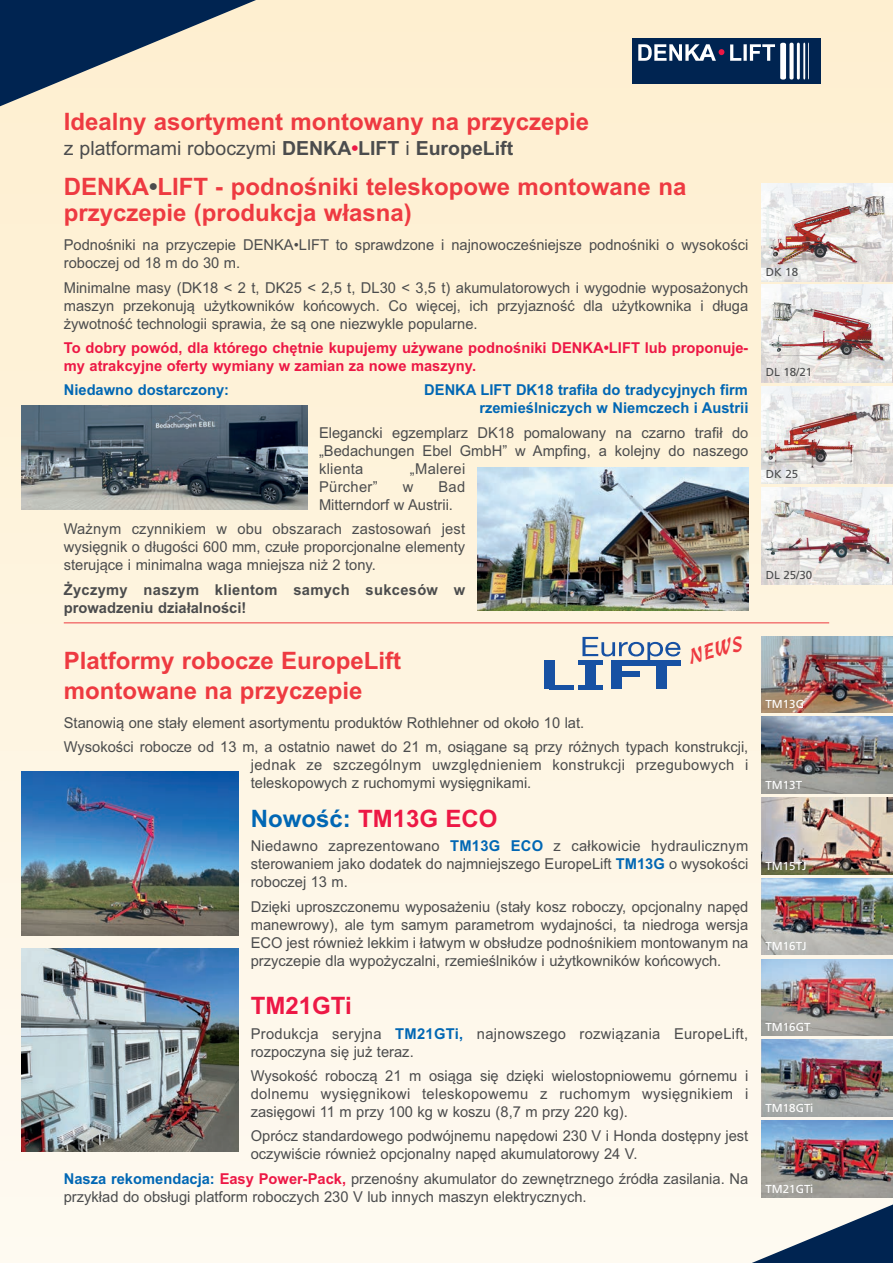
<style>
.page{position:relative;width:893px;height:1263px;background:#fff}
.page>*{position:absolute;margin:0;border:0;box-sizing:border-box;transform-origin:0 0}
.t1{font:700 24px/25.5px "Arial";color:#ee3a41}
.t2{font:700 24px "Arial";color:#ed1845}
.t3{font:20.4px "Cascade Script";color:#ee3a41}
.t4{font:19.5px "Arial";color:#4b4c4d}
.t5{font:15px/18px "Arial";color:#4b4c4d;text-align:justify}
.t6{font:700 15px/18px "Arial";color:#ed1845}
.t7{font:15px/18px "Arial";letter-spacing:.02em;color:#4b4c4d}
.t8{font:700 15px "Arial";color:#0167b4}
.t9{font:700 15px/18px "Arial";letter-spacing:.02em;color:#4b4c4d}
.t10{font:11.55px "Frutiger";color:#fff}
.t11{font:11.55px "Frutiger";color:#4b4c4d}
.s1{font-weight:700}
.s2{font-weight:700;color:#ed1845}
.s3{color:#4b4c4d}
.s4{color:#0167b4}
.s5{font-weight:700;color:#0167b4}
</style>
<div class="page">
<div style="left:0;top:0;width:893px;height:1263px;background:linear-gradient(to bottom,#fdeece,#fefaf1)"></div>
<svg style="left:0;top:0;width:297px;height:106px;background:#909799"></svg>
<img style="left:477px;top:468px;width:271px;height:142px">
<img style="left:21px;top:772px;width:218px;height:163px">
<img style="left:21px;top:948px;width:218px;height:203px">
<img style="left:21px;top:405px;width:286px;height:105px">
<div style="left:544px;top:660px;width:10px;height:29px;background:#1751a3"></div>
<div style="left:585px;top:660px;width:10px;height:29px;background:#1751a3"></div>
<div style="left:611px;top:660px;width:11px;height:29px;background:#1751a3"></div>
<div style="left:657px;top:660px;width:10px;height:29px;background:#1751a3"></div>
<div style="left:643px;top:660px;width:38px;height:6px;background:#1751a3"></div>
<div style="left:612px;top:660px;width:30px;height:6px;background:#1751a3"></div>
<div style="left:578px;top:660px;width:25px;height:5px;background:#1751a3"></div>
<hr style="left:578px;top:685px;width:25px;height:4px;background:#1751a3">
<hr style="left:549px;top:685px;width:25px;height:4px;background:#1751a3">
<div style="left:612px;top:671px;width:27px;height:6px;background:#1751a3"></div>
<svg style="left:582px;top:637px;width:99px;height:24px;background:#b9c3cd"></svg>
<hr style="left:64px;top:622px;width:765px;height:1px;background:#ee3a41">
<svg style="left:721px;top:1199px;width:172px;height:64px"></svg>
<div style="left:633px;top:39px;width:188px;height:45px;background:#002451"></div>
<svg style="left:638px;top:43px;width:148px;height:37px"></svg>
<div style="left:789px;top:43px;width:5px;height:36px;background:#fff;border-radius:2px"></div>
<hr style="left:797px;top:43px;width:3px;height:36px;background:#fff">
<svg style="left:803px;top:43px;width:6px;height:36px"></svg>
<img style="left:762px;top:386px;width:130px;height:98px">
<hr style="left:892px;top:386px;width:1px;height:98px;background:#fff">
<img style="left:762px;top:285px;width:130px;height:97px">
<hr style="left:892px;top:285px;width:1px;height:97px;background:#fff">
<img style="left:762px;top:487px;width:130px;height:98px">
<hr style="left:892px;top:487px;width:1px;height:98px;background:#fff">
<img style="left:762px;top:184px;width:130px;height:97px">
<hr style="left:892px;top:184px;width:1px;height:97px;background:#fff">
<img style="left:762px;top:636px;width:131px;height:76px">
<img style="left:762px;top:717px;width:131px;height:76px">
<img style="left:762px;top:797px;width:131px;height:77px">
<img style="left:762px;top:878px;width:131px;height:77px">
<img style="left:762px;top:959px;width:131px;height:77px">
<img style="left:762px;top:1040px;width:131px;height:76px">
<img style="left:762px;top:1121px;width:131px;height:76px">
<p class="t1" style="left:64px;top:111px;width:527px">Idealny asortyment montowany na przyczepie</p>
<p class="t4" style="left:64px;top:141px;width:451px">z platformami roboczymi <span class="s1">DENKA</span><span class="s2">•</span><span class="s1">LIFT</span> i <span class="s1">EuropeLift</span></p>
<p class="t1" style="left:64px;top:176px;width:624px">DENKA<span class="s3">•</span>LIFT - podnośniki teleskopowe montowane na przyczepie (produkcja własna)</p>
<p class="t5" style="left:64px;top:237px;width:686px">Podnośniki na przyczepie DENKA•LIFT to sprawdzone i najnowocześniejsze podnośniki o wysokości roboczej od 18 m do 30 m.</p>
<p class="t5" style="left:64px;top:280px;width:686px">Minimalne masy (DK18 &lt; 2 t, DK25 &lt; 2,5 t, DL30 &lt; 3,5 t) akumulatorowych i wygodnie wyposażonych maszyn przekonują użytkowników końcowych. Co więcej, ich przyjazność dla użytkownika i długa żywotność technologii sprawia, że są one niezwykle popularne.</p>
<p class="t6" style="left:64px;top:340px;width:686px">To dobry powód, dla którego chętnie kupujemy używane podnośniki DENKA•LIFT lub proponuje&shy;my atrakcyjne oferty wymiany w zamian za nowe maszyny.</p>
<p class="t8" style="left:64px;top:385px;width:167px">Niedawno dostarczony:</p>
<p class="t8" style="left:424px;top:385px;width:325px">DENKA LIFT DK18 trafiła do tradycyjnych firm</p>
<p class="t8" style="left:479px;top:403px;width:271px">rzemieślniczych w Niemczech i Austrii</p>
<p class="t5" style="left:319px;top:425px;width:431px">Elegancki egzemplarz DK18 pomalowany na czarno trafił do „Bedachungen Ebel GmbH” w Ampfing, a kolejny do naszego klienta</p>
<p class="t7" style="left:410px;top:461px;width:57px">„Malerei</p>
<p class="t7" style="left:319px;top:479px;width:60px">Pürcher”</p>
<p class="t5" style="left:403px;top:479px;width:12px">w</p>
<p class="t5" style="left:319px;top:479px;width:148px;text-indent:119px">Bad<br>Mitterndorf w Austrii.</p>
<p class="t5" style="left:64px;top:521px;width:403px">Ważnym czynnikiem w obu obszarach zastosowań jest wysięgnik o długości 600 mm, czułe proporcjonalne elementy sterujące i minimalna waga mniejsza niż 2 tony.</p>
<p class="t9" style="left:64px;top:582px;width:403px">Życzymy naszym klientom samych sukcesów w prowadzeniu działalności!</p>
<p class="t1" style="left:64px;top:650px;width:339px">Platformy robocze EuropeLift</p>
<p class="t1" style="left:64px;top:680px;width:300px">montowane na przyczepie</p>
<p class="t5" style="left:64px;top:715px;width:522px">Stanowią one stały element asortymentu produktów Rothlehner od około 10 lat.</p>
<p class="t5" style="left:251px;top:740px;width:499px;text-indent:-187px">Wysokości robocze od 13 m, a ostatnio nawet do 21 m, osiągane są przy różnych typach konstrukcji, jednak ze szczególnym uwzględnieniem konstrukcji przegubowych i teleskopowych z ruchomymi wysięgnikami.</p>
<p class="t2" style="left:251px;top:809px;width:248px"><span class="s4">Nowość:</span> TM13G ECO</p>
<p class="t5" style="left:251px;top:838px;width:499px">Niedawno zaprezentowano <span class="s5">TM13G ECO</span> z całkowicie hydraulicznym sterowaniem jako dodatek do najmniejszego EuropeLift <span class="s5">TM13G</span> o wysokości roboczej 13 m.</p>
<p class="t5" style="left:251px;top:899px;width:499px">Dzięki uproszczonemu wyposażeniu (stały kosz roboczy, opcjonalny napęd manewrowy), ale tym samym parametrom wydajności, ta niedroga wersja ECO jest również lekkim i łatwym w obsłudze podnośnikiem montowanym na przyczepie dla wypożyczalni, rzemieślników i użytkowników końcowych.</p>
<p class="t2" style="left:251px;top:997px;width:102px">TM21GTi</p>
<p class="t7" style="left:251px;top:1026px;width:499px">Produkcja seryjna <span class="s5">TM21GTi,</span> najnowszego rozwiązania EuropeLift, rozpoczyna się już teraz.</p>
<p class="t5" style="left:251px;top:1068px;width:499px">Wysokość roboczą 21 m osiąga się dzięki wielostopniowemu górnemu i dolnemu wysięgnikowi teleskopowemu z ruchomym wysięgnikiem i zasięgowi 11 m przy 100 kg w koszu (8,7 m przy 220 kg).</p>
<p class="t5" style="left:251px;top:1128px;width:499px">Oprócz standardowego podwójnemu napędowi 230 V i Honda dostępny jest oczywiście również opcjonalny napęd akumulatorowy 24 V.</p>
<p class="t5" style="left:64px;top:1171px;width:686px"><span class="s5">Nasza rekomendacja:</span> <span class="s2">Easy Power-Pack,</span> przenośny akumulator do zewnętrznego źródła zasilania. Na przykład do obsługi platform roboczych 230 V lub innych maszyn elektrycznych.</p>
<p class="t3" style="left:687px;top:649px;width:56px;rotate:-15deg">NEWS</p>
<p class="t11" style="left:766px;top:267px;width:34px">DK 18</p>
<p class="t11" style="left:766px;top:367px;width:48px">DL 18/21</p>
<p class="t11" style="left:766px;top:469px;width:34px">DK 25</p>
<p class="t11" style="left:766px;top:570px;width:48px">DL 25/30</p>
<p class="t10" style="left:765px;top:699px;width:40px">TM13G</p>
<p class="t10" style="left:765px;top:780px;width:38px">TM13T</p>
<p class="t10" style="left:765px;top:861px;width:43px">TM15TJ</p>
<p class="t10" style="left:765px;top:942px;width:43px">TM16TJ</p>
<p class="t10" style="left:765px;top:1022px;width:46px">TM16GT</p>
<p class="t10" style="left:765px;top:1103px;width:49px">TM18GTi</p>
<p class="t10" style="left:765px;top:1184px;width:49px">TM21GTi</p>
</div>
